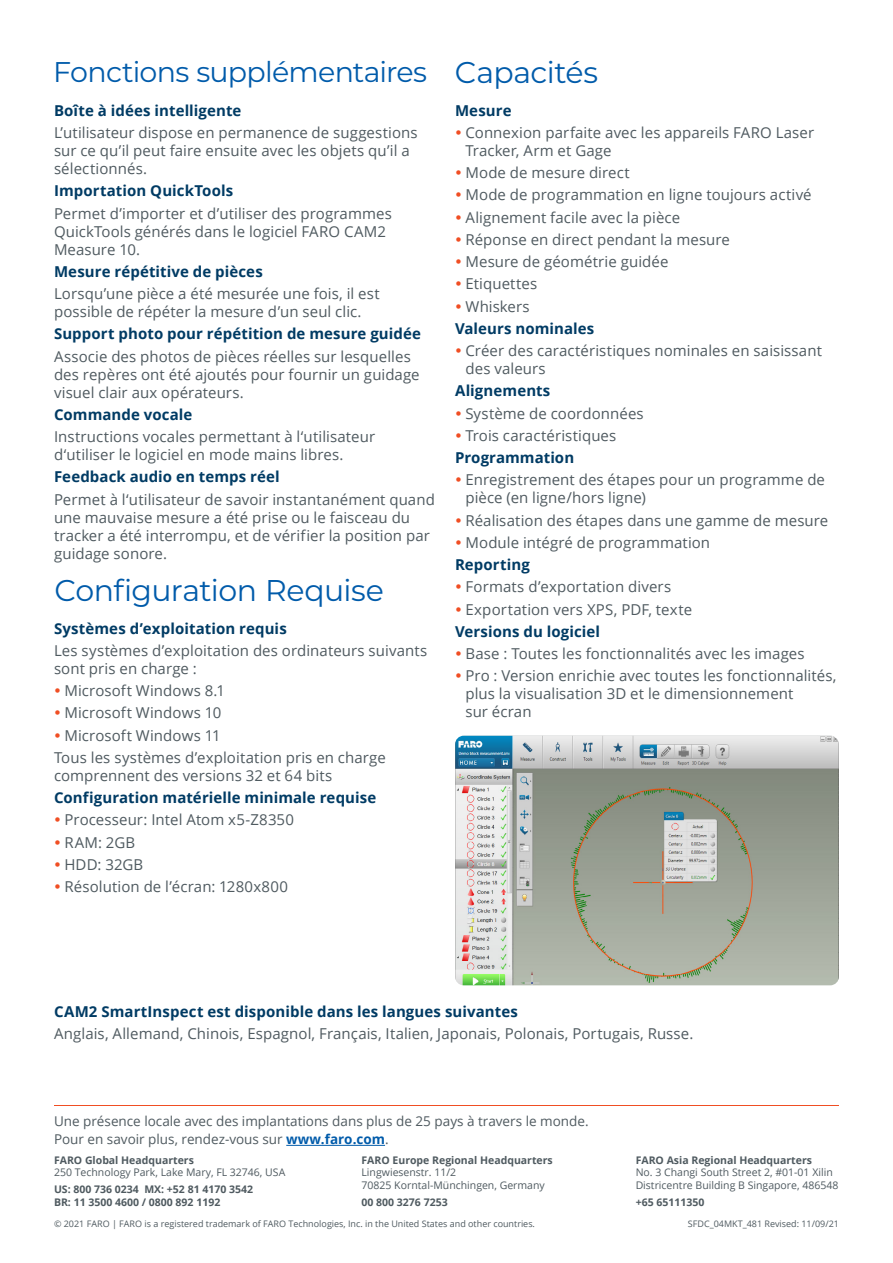
<style>
.page{position:relative;width:893px;height:1263px;background:#fff}
.page>*{position:absolute;margin:0;border:0;box-sizing:border-box;transform-origin:0 0}
.t1{font:30px "Montserrat";letter-spacing:-.015em;color:#005baa}
.t2{font:28.5px "Montserrat";letter-spacing:-.025em;color:#005baa}
.t3{font:15px/18px "Open Sans";letter-spacing:.005em;color:#4f5a60}
.t4{font:700 15px "Open Sans";letter-spacing:.005em;color:#003b64}
.t5{font:13.5px/18px "Open Sans";color:#4f5a60}
.t6{font:700 10.5px/12.6px "Open Sans";color:#4f5a60}
.t7{font:10.5px/12.6px "Open Sans";color:#4f5a60}
.t8{font:9px "Open Sans";color:#4f5a60}
.s1{font-weight:700;color:#005baa}
</style>
<div class="page">
<hr style="left:286px;top:1145px;width:99px;height:1px;background:#005baa">
<hr style="left:54px;top:1105px;width:785px;height:1px;background:#f04e23">
<img style="left:455px;top:736px;width:384px;height:249px">
<h2 class="t2" style="left:53px;top:52px;width:376px">Fonctions supplémentaires</h2>
<p class="t4" style="left:54px;top:100px;width:189px">Boîte à idées intelligente</p>
<p class="t3" style="left:54px;top:123px;width:365px">L’utilisateur dispose en permanence de suggestions sur ce qu’il peut faire ensuite avec les objets qu’il a sélectionnés.</p>
<p class="t4" style="left:54px;top:180px;width:181px">Importation QuickTools</p>
<p class="t3" style="left:54px;top:204px;width:339px">Permet d’importer et d’utiliser des programmes<br>QuickTools générés dans le logiciel FARO CAM2<br>Measure 10.</p>
<p class="t4" style="left:54px;top:261px;width:210px">Mesure répétitive de pièces</p>
<p class="t3" style="left:54px;top:284px;width:327px">Lorsqu’une pièce a été mesurée une fois, il est possible de répéter la mesure d’un seul clic.</p>
<p class="t4" style="left:54px;top:323px;width:369px">Support photo pour répétition de mesure guidée</p>
<p class="t3" style="left:54px;top:347px;width:367px">Associe des photos de pièces réelles sur lesquelles des repères ont été ajoutés pour fournir un guidage visuel clair aux opérateurs.</p>
<p class="t4" style="left:54px;top:404px;width:140px">Commande vocale</p>
<p class="t3" style="left:54px;top:427px;width:323px">Instructions vocales permettant à l‘utilisateur d‘utiliser le logiciel en mode mains libres.</p>
<p class="t4" style="left:54px;top:466px;width:227px">Feedback audio en temps réel</p>
<p class="t3" style="left:54px;top:490px;width:382px">Permet à l‘utilisateur de savoir instantanément quand une mauvaise mesure a été prise ou le faisceau du tracker a été interrompu, et de vérifier la position par guidage sonore.</p>
<h1 class="t1" style="left:55px;top:570px;width:331px">Configuration Requise</h1>
<p class="t4" style="left:54px;top:618px;width:234px">Systèmes d’exploitation requis</p>
<p class="t3" style="left:54px;top:641px;width:375px">Les systèmes d’exploitation des ordinateurs suivants sont pris en charge :</p>
<p class="t3" style="left:64px;top:681px;width:162px">Microsoft Windows 8.1</p>
<p class="t3" style="left:64px;top:703px;width:158px">Microsoft Windows 10</p>
<p class="t3" style="left:64px;top:726px;width:158px">Microsoft Windows 11</p>
<p class="t3" style="left:54px;top:748px;width:333px">Tous les systèmes d’exploitation pris en charge</p>
<p class="t3" style="left:54px;top:766px;width:280px">comprennent des versions 32 et 64 bits</p>
<p class="t4" style="left:54px;top:787px;width:324px">Configuration matérielle minimale requise</p>
<p class="t3" style="left:64px;top:808px;width:231px;line-height:22.2px">Processeur: Intel Atom x5-Z8350<br>RAM: 2GB<br>HDD: 32GB<br>Résolution de l’écran: 1280x800</p>
<h1 class="t1" style="left:455px;top:52px;width:145px">Capacités</h1>
<p class="t4" style="left:455px;top:100px;width:58px">Mesure</p>
<p class="t3" style="left:465px;top:123px;width:350px">Connexion parfaite avec les appareils FARO Laser<br>Tracker, Arm et Gage</p>
<p class="t3" style="left:465px;top:161px;width:348px;line-height:22.2px">Mode de mesure direct<br>Mode de programmation en ligne toujours activé<br>Alignement facile avec la pièce<br>Réponse en direct pendant la mesure<br>Mesure de géométrie guidée<br>Etiquettes<br>Whiskers</p>
<p class="t4" style="left:455px;top:318px;width:141px">Valeurs nominales</p>
<p class="t3" style="left:465px;top:341px;width:358px">Créer des caractéristiques nominales en saisissant des valeurs</p>
<p class="t4" style="left:455px;top:380px;width:97px">Alignements</p>
<p class="t3" style="left:465px;top:402px;width:180px;line-height:22.2px">Système de coordonnées<br>Trois caractéristiques</p>
<p class="t4" style="left:455px;top:447px;width:121px">Programmation</p>
<p class="t3" style="left:465px;top:471px;width:361px">Enregistrement des étapes pour un programme de pièce (en ligne/hors ligne)</p>
<p class="t3" style="left:465px;top:509px;width:364px;line-height:22.2px">Réalisation des étapes dans une gamme de mesure<br>Module intégré de programmation</p>
<p class="t4" style="left:455px;top:554px;width:76px">Reporting</p>
<p class="t3" style="left:465px;top:575px;width:228px;line-height:22.2px">Formats d’exportation divers<br>Exportation vers XPS, PDF, texte</p>
<p class="t4" style="left:455px;top:621px;width:147px">Versions du logiciel</p>
<p class="t3" style="left:465px;top:642px;width:373px;line-height:22.2px">Base : Toutes les fonctionnalités avec les images<br>Pro : Version enrichie avec toutes les fonctionnalités,</p>
<p class="t3" style="left:465px;top:685px;width:329px">plus la visualisation 3D et le dimensionnement sur écran</p>
<p class="t4" style="left:54px;top:1000px;width:465px">CAM2 SmartInspect est disponible dans les langues suivantes</p>
<p class="t3" style="left:54px;top:1024px;width:641px">Anglais, Allemand, Chinois, Espagnol, Français, Italien, Japonais, Polonais, Portugais, Russe.</p>
<p class="t5" style="left:54px;top:1112px;width:536px">Une présence locale avec des implantations dans plus de 25 pays à travers le monde.<br>Pour en savoir plus, rendez-vous sur <span class="s1">www.faro.com</span>.</p>
<p class="t6" style="left:54px;top:1153px;width:141px">FARO Global Headquarters</p>
<p class="t7" style="left:54px;top:1166px;width:233px">250 Technology Park, Lake Mary, FL 32746, USA</p>
<p class="t6" style="left:54px;top:1182px;width:201px">US: 800 736 0234 MX: +52 81 4170 3542<br>BR: 11 3500 4600 / 0800 892 1192</p>
<p class="t6" style="left:362px;top:1153px;width:193px">FARO Europe Regional Headquarters</p>
<p class="t7" style="left:362px;top:1166px;width:185px">Lingwiesenstr. 11/2<br>70825 Korntal-Münchingen, Germany</p>
<p class="t6" style="left:362px;top:1195px;width:88px">00 800 3276 7253</p>
<p class="t6" style="left:636px;top:1153px;width:178px">FARO Asia Regional Headquarters</p>
<p class="t7" style="left:636px;top:1166px;width:204px">No. 3 Changi South Street 2, #01-01 Xilin<br>Districentre Building B Singapore, 486548</p>
<p class="t6" style="left:636px;top:1195px;width:70px">+65 65111350</p>
<p class="t8" style="left:54px;top:1218px;width:482px">© 2021 FARO | FARO is a registered trademark of FARO Technologies, Inc. in the United States and other countries.</p>
<p class="t8" style="left:688px;top:1218px;width:153px">SFDC_04MKT_481 Revised: 11/09/21</p>
</div>
